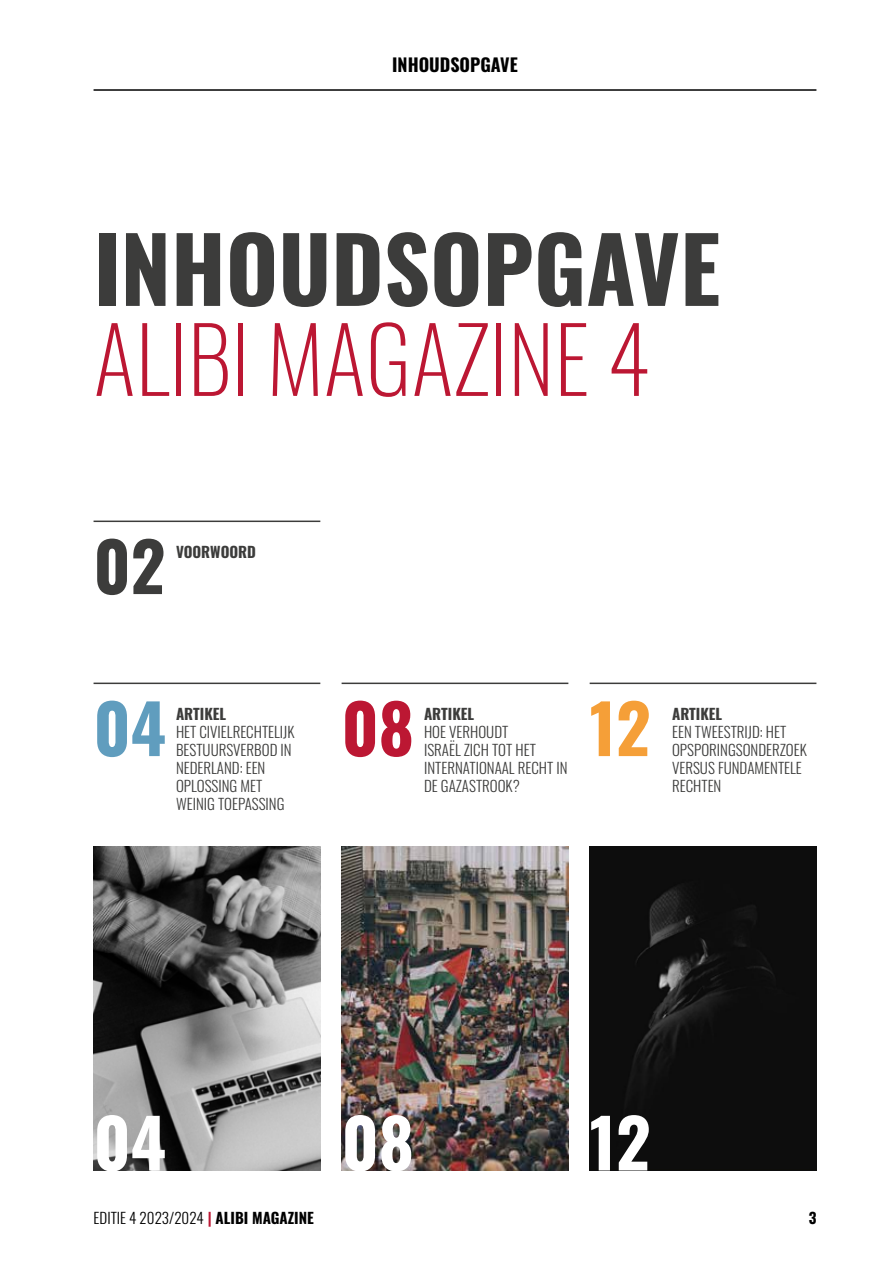
<style>
.page{position:relative;width:893px;height:1263px;background:#fff}
.page>*{position:absolute;margin:0;border:0;box-sizing:border-box;transform-origin:0 0}
.t1{font:200 89.85px "Oswald";color:#bc1733}
.t2{font:700 89.85px "Oswald";color:#3c3c3b}
.t3{font:700 67.5px "Oswald";color:#fff}
.t4{font:700 67.5px "Oswald";color:#3c3c3b}
.t5{font:700 67.5px "Oswald";color:#609dbe}
.t6{font:700 67.5px "Oswald";color:#bc1733}
.t7{font:700 67.5px "Oswald";color:#f59f38}
.t8{font:700 18px "Oswald";color:#000}
.t9{font:300 15px/18px "Oswald";color:#3c3c3b}
.t10{font:300 15px "Oswald";color:#000}
.t11{font:700 15px "Oswald";color:#3c3c3b}
.t12{font:700 15px "Oswald";color:#000}
.s1{font-weight:700;color:#bc1733}
.s2{font-weight:700}
</style>
<div class="page">
<hr style="left:94px;top:89px;width:722px;height:2px;background:#000">
<hr style="left:94px;top:521px;width:226px;height:1px;background:#3c3c3b">
<hr style="left:94px;top:683px;width:226px;height:1px;background:#3c3c3b">
<hr style="left:342px;top:683px;width:226px;height:1px;background:#3c3c3b">
<hr style="left:590px;top:683px;width:226px;height:1px;background:#3c3c3b">
<img style="left:94px;top:846px;width:226px;height:324px">
<img style="left:342px;top:846px;width:226px;height:324px">
<img style="left:590px;top:846px;width:226px;height:324px">
<p class="t8" style="left:392px;top:55px;width:127px">INHOUDSOPGAVE</p>
<h1 class="t2" style="left:94px;top:222px;width:628px">INHOUDSOPGAVE</h1>
<h1 class="t1" style="left:94px;top:279px;width:559px">ALIBI MAGAZINE 4</h1>
<h2 class="t4" style="left:94px;top:531px;width:73px">02</h2>
<p class="t11" style="left:176px;top:544px;width:82px">VOORWOORD</p>
<h2 class="t5" style="left:94px;top:693px;width:74px">04</h2>
<h2 class="t6" style="left:342px;top:693px;width:74px">08</h2>
<h2 class="t7" style="left:590px;top:693px;width:62px">12</h2>
<p class="t11" style="left:176px;top:706px;width:52px">ARTIKEL</p>
<p class="t9" style="left:176px;top:721px;width:120px">HET CIVIELRECHTELIJK<br>BESTUURSVERBOD IN<br>NEDERLAND: EEN<br>OPLOSSING MET<br>WEINIG TOEPASSING</p>
<p class="t11" style="left:424px;top:706px;width:52px">ARTIKEL</p>
<p class="t9" style="left:424px;top:721px;width:145px">HOE VERHOUDT<br>ISRAËL ZICH TOT HET<br>INTERNATIONAAL RECHT IN<br>DE GAZASTROOK?</p>
<p class="t11" style="left:672px;top:706px;width:52px">ARTIKEL</p>
<p class="t9" style="left:672px;top:721px;width:136px">EEN TWEESTRIJD: HET<br>OPSPORINGSONDERZOEK<br>VERSUS FUNDAMENTELE<br>RECHTEN</p>
<h2 class="t3" style="left:94px;top:1108px;width:74px">04</h2>
<h2 class="t3" style="left:342px;top:1108px;width:74px">08</h2>
<h2 class="t3" style="left:590px;top:1108px;width:62px">12</h2>
<p class="t10" style="left:94px;top:1204px;width:222px">EDITIE 4 2023/2024 <span class="s1">|</span> <span class="s2">ALIBI MAGAZINE</span></p>
<p class="t12" style="left:809px;top:1210px;width:9px">3</p>
</div>
